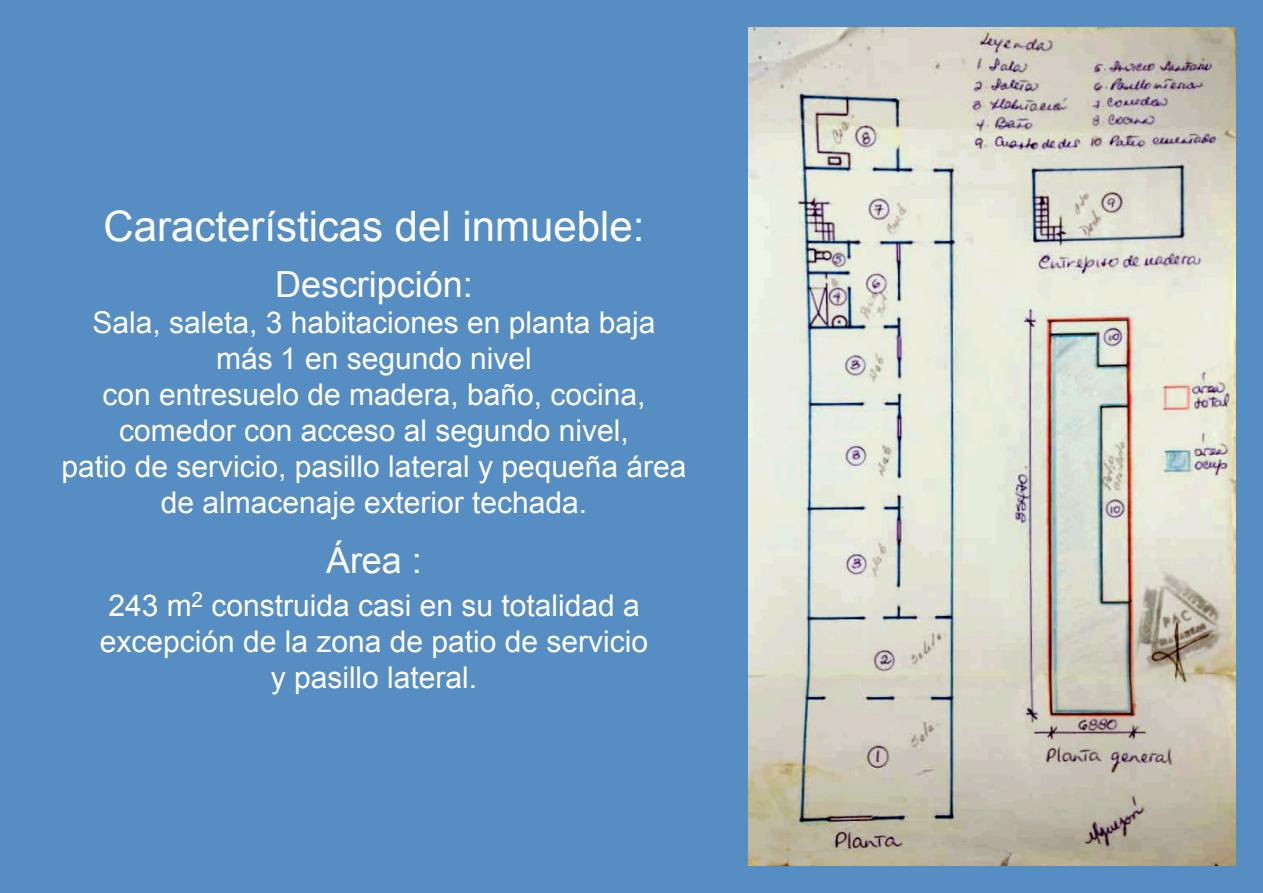
<style>
.page{position:relative;width:1263px;height:893px;background:#fff}
.page>*{position:absolute;margin:0;border:0;box-sizing:border-box;transform-origin:0 0}
.t1{font:42px "Arial";color:#fff}
.t2{font:36px "Arial";color:#fff}
.t3{font:30px/36px "Arial";color:#fff;text-align:center}
</style>
<div class="page">
<div style="left:0;top:0;width:1263px;height:892px;background:#568dc2"></div>
<img style="left:748px;top:27px;width:488px;height:838px">
<h1 class="t1" style="left:104px;top:210px;width:542px">Características del inmueble:</h1>
<p class="t2" style="left:275px;top:270px;width:199px">Descripción:</p>
<p class="t3" style="left:62px;top:307px;width:626px">Sala, saleta, 3 habitaciones en planta baja más 1 en segundo nivel<br>con entresuelo de madera, baño, cocina, comedor con acceso al segundo nivel,<br>patio de servicio, pasillo lateral y pequeña área de almacenaje exterior techada.</p>
<p class="t2" style="left:326px;top:546px;width:97px">Área :</p>
<p class="t3" style="left:100px;top:590px;width:550px">243 m<sup>2</sup> construida casi en su totalidad a excepción de la zona de patio de servicio y pasillo lateral.</p>
</div>
